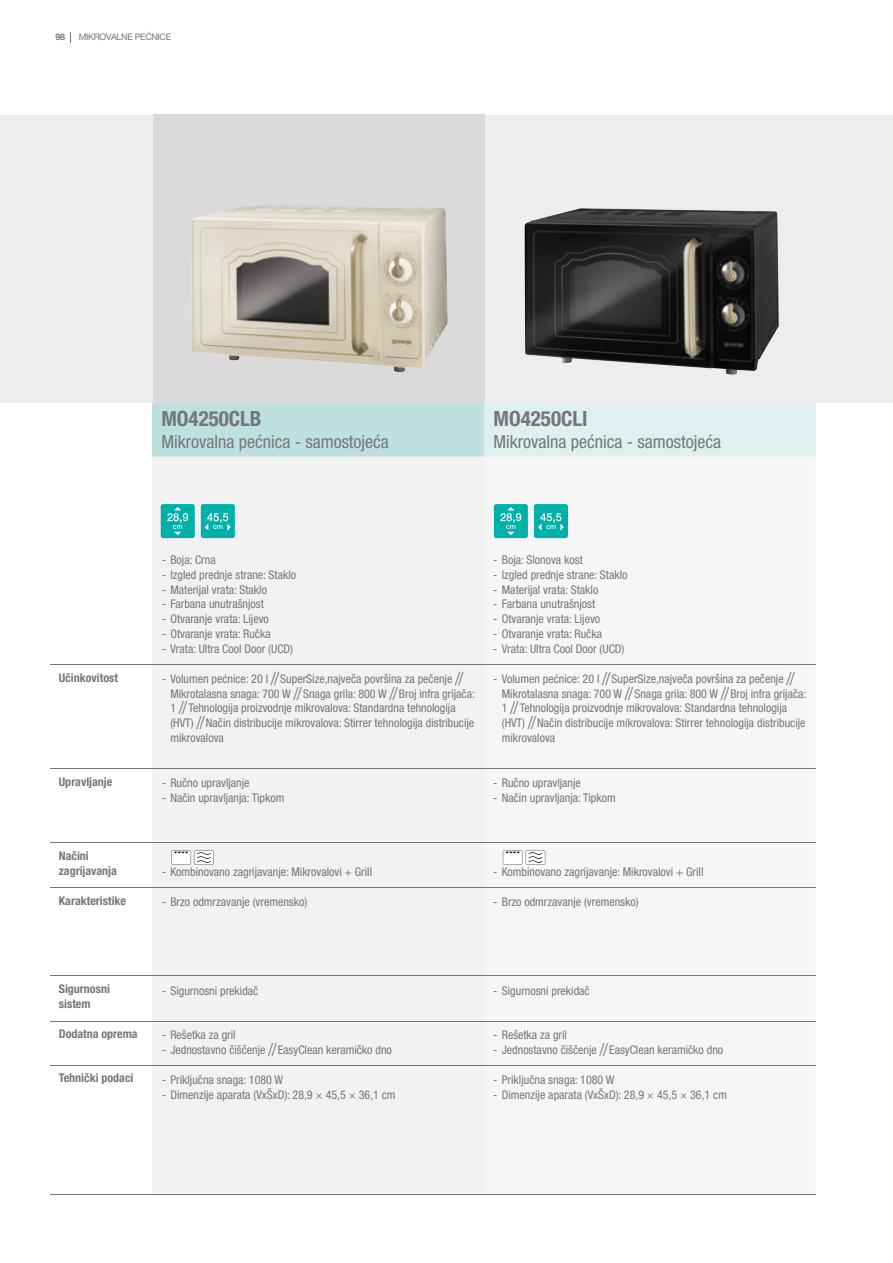
<style>
.page{position:relative;width:893px;height:1263px;background:#fff}
.page>*{position:absolute;margin:0;border:0;box-sizing:border-box;transform-origin:0 0}
.t1{font:700 condensed 21px "Helvetica Neue LT Pro";color:#72787a}
.t2{font:condensed 18px "Helvetica Neue LT Pro";color:#72787a}
.t3{font:condensed 12px/14.9px "Helvetica Neue LT Pro";color:#72787a}
.t4{font:700 condensed 12px/14.9px "Helvetica Neue LT Pro";color:#72787a}
.t5{font:9px "Helvetica Neue LT Pro";letter-spacing:-.04em;color:#72787a}
.t6{font:700 9px "Helvetica Neue LT Pro";color:#72787a}
.s1{font-weight:300;font-size:18px}
</style>
<div class="page">
<div style="left:152px;top:403px;width:332px;height:54px;background:#bfe1de"></div>
<div style="left:484px;top:403px;width:331px;height:54px;background:#e0f0ef"></div>
<div style="left:152px;top:457px;width:332px;height:737px;background:#f2f2f2"></div>
<hr style="left:50px;top:664px;width:102px;height:1px;background:#72787a">
<hr style="left:152px;top:664px;width:332px;height:1px;background:#72787a">
<hr style="left:484px;top:664px;width:331px;height:1px;background:#72787a">
<hr style="left:50px;top:768px;width:102px;height:1px;background:#72787a">
<hr style="left:50px;top:842px;width:102px;height:1px;background:#72787a">
<hr style="left:50px;top:887px;width:102px;height:1px;background:#72787a">
<hr style="left:50px;top:976px;width:102px;height:1px;background:#72787a">
<hr style="left:50px;top:1021px;width:102px;height:1px;background:#72787a">
<hr style="left:50px;top:1065px;width:102px;height:1px;background:#72787a">
<hr style="left:50px;top:1194px;width:102px;height:1px;background:#72787a">
<hr style="left:152px;top:768px;width:332px;height:1px;background:#72787a">
<hr style="left:152px;top:842px;width:332px;height:1px;background:#72787a">
<hr style="left:152px;top:887px;width:332px;height:1px;background:#72787a">
<hr style="left:152px;top:976px;width:332px;height:1px;background:#72787a">
<hr style="left:152px;top:1021px;width:332px;height:1px;background:#72787a">
<hr style="left:152px;top:1065px;width:332px;height:1px;background:#72787a">
<hr style="left:152px;top:1194px;width:332px;height:1px;background:#72787a">
<hr style="left:484px;top:768px;width:331px;height:1px;background:#72787a">
<hr style="left:484px;top:842px;width:331px;height:1px;background:#72787a">
<hr style="left:484px;top:887px;width:331px;height:1px;background:#72787a">
<hr style="left:484px;top:976px;width:331px;height:1px;background:#72787a">
<hr style="left:484px;top:1021px;width:331px;height:1px;background:#72787a">
<hr style="left:484px;top:1065px;width:331px;height:1px;background:#72787a">
<hr style="left:484px;top:1194px;width:331px;height:1px;background:#72787a">
<div style="left:0;top:115px;width:893px;height:288px;background:#ededed"></div>
<div style="left:153px;top:115px;width:332px;height:288px;background:#dadada"></div>
<div style="left:494px;top:504px;width:34px;height:34px;background:#00b1aa;border-radius:2px"></div>
<svg style="left:500px;top:507px;width:21px;height:28px"></svg>
<div style="left:534px;top:504px;width:34px;height:34px;background:#00b1aa;border-radius:2px"></div>
<svg style="left:538px;top:513px;width:26px;height:17px"></svg>
<div style="left:161px;top:504px;width:34px;height:34px;background:#00b1aa;border-radius:2px"></div>
<svg style="left:167px;top:507px;width:21px;height:28px"></svg>
<div style="left:201px;top:504px;width:34px;height:34px;background:#00b1aa;border-radius:2px"></div>
<svg style="left:205px;top:513px;width:26px;height:17px"></svg>
<img style="left:191px;top:205px;width:257px;height:167px">
<img style="left:524px;top:208px;width:255px;height:167px">
<svg style="left:171px;top:850px;width:43px;height:15px"></svg>
<svg style="left:503px;top:850px;width:42px;height:15px"></svg>
<p class="t6" style="left:56px;top:32px;width:11px">98</p>
<p class="t5" style="left:79px;top:32px;width:94px">MIKROVALNE PEĆNICE</p>
<h1 class="t1" style="left:161px;top:406px;width:102px">MO4250CLB</h1>
<h2 class="t2" style="left:161px;top:431px;width:229px">Mikrovalna pećnica - samostojeća</h2>
<h1 class="t1" style="left:494px;top:406px;width:95px">MO4250CLI</h1>
<h2 class="t2" style="left:494px;top:431px;width:229px">Mikrovalna pećnica - samostojeća</h2>
<p class="t4" style="left:59px;top:670px;width:61px">Učinkovitost</p>
<p class="t4" style="left:59px;top:774px;width:55px">Upravljanje</p>
<p class="t4" style="left:59px;top:848px;width:59px">Načini zagrijavanja</p>
<p class="t4" style="left:59px;top:893px;width:69px">Karakteristike</p>
<p class="t3" style="left:162px;top:552px;width:55px">- Boja: Crna</p>
<p class="t3" style="left:162px;top:567px;width:136px">- Izgled prednje strane: Staklo</p>
<p class="t3" style="left:162px;top:582px;width:107px">- Materijal vrata: Staklo</p>
<p class="t3" style="left:162px;top:597px;width:103px">- Farbana unutrašnjost</p>
<p class="t3" style="left:162px;top:612px;width:108px">- Otvaranje vrata: Lijevo</p>
<p class="t3" style="left:162px;top:626px;width:110px">- Otvaranje vrata: Ručka</p>
<p class="t3" style="left:162px;top:641px;width:133px">- Vrata: Ultra Cool Door (UCD)</p>
<p class="t3" style="left:170px;top:671px;width:306px;text-indent:-8px">- Volumen pećnice: 20 l <span class="s1">//</span> SuperSize,največa površina za pečenje <span class="s1">// </span>Mikrotalasna snaga: 700 W <span class="s1">//</span> Snaga grila: 800 W <span class="s1">//</span> Broj infra grijača:<br>1 <span class="s1">//</span> Tehnologija proizvodnje mikrovalova: Standardna tehnologija (HVT) <span class="s1">//</span> Način distribucije mikrovalova: Stirrer tehnologija distribucije mikrovalova</p>
<p class="t3" style="left:162px;top:775px;width:89px">- Ručno upravljanje</p>
<p class="t3" style="left:162px;top:790px;width:124px">- Način upravljanja: Tipkom</p>
<p class="t3" style="left:493px;top:552px;width:91px">- Boja: Slonova kost</p>
<p class="t3" style="left:493px;top:567px;width:136px">- Izgled prednje strane: Staklo</p>
<p class="t3" style="left:493px;top:582px;width:107px">- Materijal vrata: Staklo</p>
<p class="t3" style="left:493px;top:597px;width:103px">- Farbana unutrašnjost</p>
<p class="t3" style="left:493px;top:612px;width:108px">- Otvaranje vrata: Lijevo</p>
<p class="t3" style="left:493px;top:626px;width:110px">- Otvaranje vrata: Ručka</p>
<p class="t3" style="left:493px;top:641px;width:133px">- Vrata: Ultra Cool Door (UCD)</p>
<p class="t3" style="left:502px;top:671px;width:306px;text-indent:-8px">- Volumen pećnice: 20 l <span class="s1">//</span> SuperSize,največa površina za pečenje <span class="s1">// </span>Mikrotalasna snaga: 700 W <span class="s1">//</span> Snaga grila: 800 W <span class="s1">//</span> Broj infra grijača:<br>1 <span class="s1">//</span> Tehnologija proizvodnje mikrovalova: Standardna tehnologija (HVT) <span class="s1">//</span> Način distribucije mikrovalova: Stirrer tehnologija distribucije mikrovalova</p>
<p class="t3" style="left:493px;top:775px;width:89px">- Ručno upravljanje</p>
<p class="t3" style="left:493px;top:790px;width:124px">- Način upravljanja: Tipkom</p>
<p class="t3" style="left:162px;top:864px;width:212px">- Kombinovano zagrijavanje: Mikrovalovi + Grill</p>
<p class="t3" style="left:162px;top:894px;width:147px">- Brzo odmrzavanje (vremensko)</p>
<p class="t3" style="left:493px;top:864px;width:212px">- Kombinovano zagrijavanje: Mikrovalovi + Grill</p>
<p class="t3" style="left:493px;top:894px;width:147px">- Brzo odmrzavanje (vremensko)</p>
<p class="t4" style="left:59px;top:981px;width:53px">Sigurnosni sistem</p>
<p class="t4" style="left:59px;top:1026px;width:80px">Dodatna oprema</p>
<p class="t4" style="left:59px;top:1070px;width:76px">Tehnički podaci</p>
<p class="t3" style="left:162px;top:983px;width:98px">- Sigurnosni prekidač</p>
<p class="t3" style="left:162px;top:1027px;width:75px">- Rešetka za gril</p>
<p class="t3" style="left:162px;top:1042px;width:231px">- Jednostavno čiščenje <span class="s1">//</span> EasyClean keramičko dno</p>
<p class="t3" style="left:162px;top:1072px;width:123px">- Priključna snaga: 1080 W</p>
<p class="t3" style="left:162px;top:1087px;width:235px">- Dimenzije aparata (VxŠxD): 28,9 × 45,5 × 36,1 cm</p>
<p class="t3" style="left:493px;top:983px;width:98px">- Sigurnosni prekidač</p>
<p class="t3" style="left:493px;top:1027px;width:75px">- Rešetka za gril</p>
<p class="t3" style="left:493px;top:1042px;width:231px">- Jednostavno čiščenje <span class="s1">//</span> EasyClean keramičko dno</p>
<p class="t3" style="left:493px;top:1072px;width:123px">- Priključna snaga: 1080 W</p>
<p class="t3" style="left:493px;top:1087px;width:235px">- Dimenzije aparata (VxŠxD): 28,9 × 45,5 × 36,1 cm</p>
</div>
